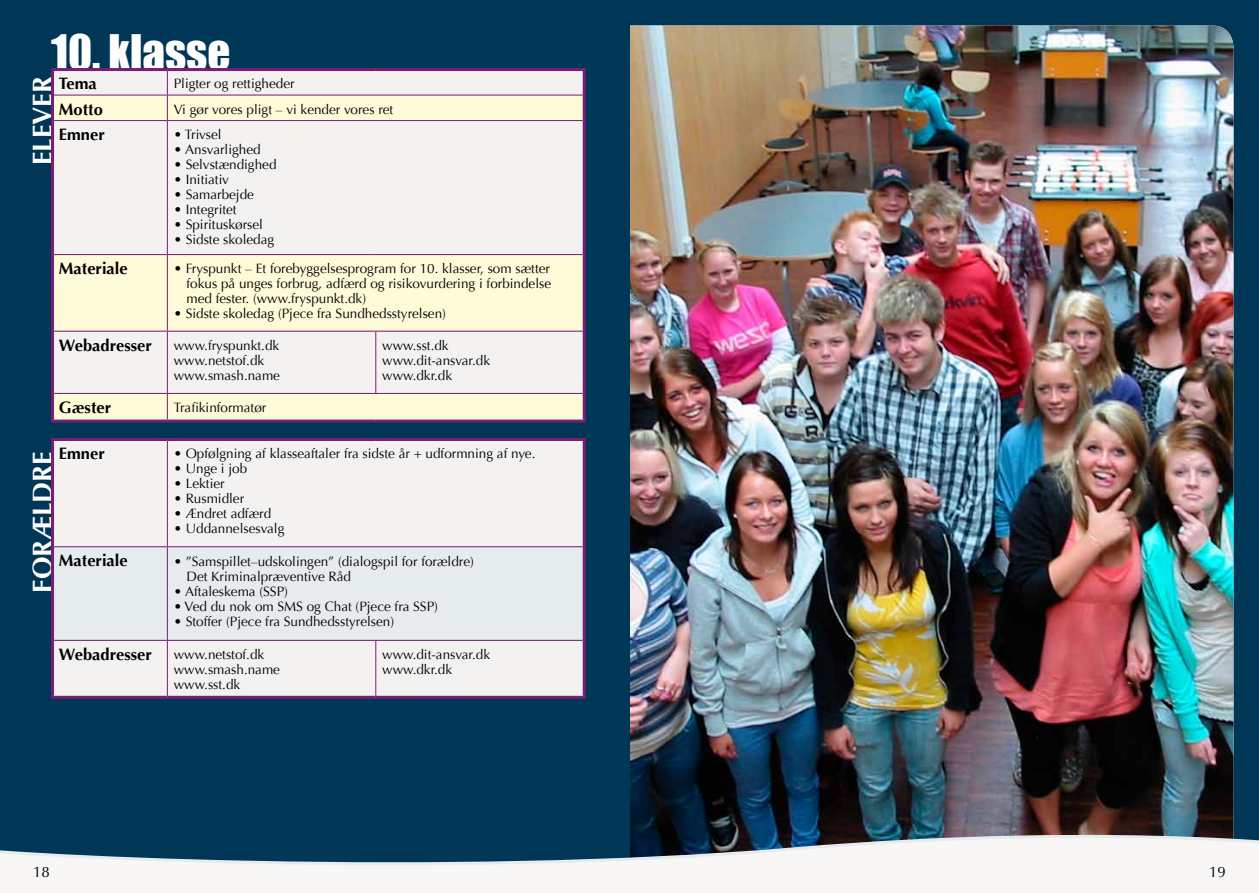
<style>
.page{position:relative;width:1259px;height:893px;background:#fff}
.page>*{position:absolute;margin:0;border:0;box-sizing:border-box;transform-origin:0 0}
.t1{font:45px "Impact";color:#fff}
.t2{font:700 27px "Optima";color:#fff}
.t3{font:700 16.5px "Optima";color:#000}
.t4{font:15px "Optima";color:#000}
.t5{font:13.5px/15px "Optima";color:#000}
</style>
<div class="page">
<div style="left:629px;top:0;width:630px;height:893px;background:#003656"></div>
<img style="left:630px;top:26px;width:603px;height:794px">
<div style="left:0;top:0;width:629px;height:893px;background:#003656"></div>
<div style="left:54px;top:441px;width:529px;height:255px;background:#f4f2f1"></div>
<div style="left:54px;top:547px;width:529px;height:93px;background:#e6ebee"></div>
<hr style="left:51px;top:438px;width:116px;height:3px;background:#791e75">
<hr style="left:51px;top:441px;width:3px;height:106px;background:#791e75">
<hr style="left:167px;top:438px;width:209px;height:3px;background:#791e75">
<hr style="left:376px;top:438px;width:210px;height:3px;background:#791e75">
<hr style="left:583px;top:441px;width:3px;height:106px;background:#791e75">
<hr style="left:51px;top:547px;width:3px;height:93px;background:#791e75">
<hr style="left:583px;top:547px;width:3px;height:93px;background:#791e75">
<hr style="left:51px;top:640px;width:3px;height:56px;background:#791e75">
<hr style="left:583px;top:640px;width:3px;height:56px;background:#791e75">
<hr style="left:51px;top:696px;width:116px;height:3px;background:#791e75">
<hr style="left:167px;top:696px;width:209px;height:3px;background:#791e75">
<hr style="left:376px;top:696px;width:210px;height:3px;background:#791e75">
<hr style="left:167px;top:441px;width:1px;height:105px;background:#791e75">
<hr style="left:54px;top:546px;width:113px;height:1px;background:#791e75">
<hr style="left:167px;top:546px;width:209px;height:1px;background:#791e75">
<hr style="left:167px;top:547px;width:1px;height:93px;background:#791e75">
<hr style="left:376px;top:546px;width:207px;height:1px;background:#791e75">
<hr style="left:54px;top:640px;width:113px;height:1px;background:#791e75">
<hr style="left:167px;top:640px;width:209px;height:1px;background:#791e75">
<hr style="left:167px;top:641px;width:1px;height:55px;background:#791e75">
<hr style="left:376px;top:640px;width:207px;height:1px;background:#791e75">
<hr style="left:375px;top:641px;width:1px;height:55px;background:#791e75">
<svg style="left:54px;top:71px;width:529px;height:24px;background:#f1edee"></svg>
<svg style="left:54px;top:96px;width:529px;height:324px;background:#f7f4e7"></svg>
<hr style="left:51px;top:68px;width:116px;height:3px;background:#791e75">
<hr style="left:51px;top:71px;width:3px;height:24px;background:#791e75">
<hr style="left:167px;top:68px;width:209px;height:3px;background:#791e75">
<hr style="left:376px;top:68px;width:210px;height:3px;background:#791e75">
<hr style="left:583px;top:71px;width:3px;height:24px;background:#791e75">
<hr style="left:51px;top:95px;width:3px;height:26px;background:#791e75">
<hr style="left:583px;top:95px;width:3px;height:26px;background:#791e75">
<hr style="left:51px;top:121px;width:3px;height:134px;background:#791e75">
<hr style="left:583px;top:121px;width:3px;height:134px;background:#791e75">
<hr style="left:51px;top:255px;width:3px;height:76px;background:#791e75">
<hr style="left:583px;top:255px;width:3px;height:76px;background:#791e75">
<hr style="left:54px;top:95px;width:113px;height:1px;background:#791e75">
<hr style="left:167px;top:95px;width:209px;height:1px;background:#791e75">
<svg style="left:167px;top:71px;width:1px;height:49px"></svg>
<hr style="left:376px;top:95px;width:207px;height:1px;background:#791e75">
<hr style="left:54px;top:120px;width:113px;height:1px;background:#791e75">
<hr style="left:167px;top:120px;width:209px;height:1px;background:#791e75">
<hr style="left:167px;top:121px;width:1px;height:133px;background:#791e75">
<hr style="left:376px;top:120px;width:207px;height:1px;background:#791e75">
<hr style="left:54px;top:254px;width:113px;height:1px;background:#791e75">
<hr style="left:167px;top:254px;width:209px;height:1px;background:#791e75">
<hr style="left:167px;top:255px;width:1px;height:76px;background:#791e75">
<hr style="left:376px;top:254px;width:207px;height:1px;background:#791e75">
<hr style="left:54px;top:331px;width:113px;height:1px;background:#791e75">
<hr style="left:167px;top:331px;width:209px;height:1px;background:#791e75">
<hr style="left:167px;top:331px;width:1px;height:62px;background:#791e75">
<hr style="left:376px;top:331px;width:207px;height:1px;background:#791e75">
<hr style="left:54px;top:393px;width:113px;height:1px;background:#791e75">
<hr style="left:167px;top:393px;width:209px;height:1px;background:#791e75">
<svg style="left:167px;top:394px;width:1px;height:26px"></svg>
<hr style="left:376px;top:393px;width:207px;height:1px;background:#791e75">
<hr style="left:51px;top:331px;width:3px;height:62px;background:#791e75">
<hr style="left:583px;top:331px;width:3px;height:62px;background:#791e75">
<hr style="left:51px;top:393px;width:3px;height:27px;background:#791e75">
<hr style="left:583px;top:393px;width:3px;height:27px;background:#791e75">
<hr style="left:51px;top:420px;width:116px;height:3px;background:#791e75">
<hr style="left:167px;top:420px;width:209px;height:3px;background:#791e75">
<hr style="left:376px;top:420px;width:210px;height:3px;background:#791e75">
<hr style="left:375px;top:331px;width:1px;height:62px;background:#791e75">
<svg style="left:0;top:820px;width:1259px;height:73px"></svg>
<h1 class="t1" style="left:51px;top:24px;width:181px">10. klasse</h1>
<h2 class="t2" style="left:27px;top:165px;width:90px;rotate:-90deg">Elever</h2>
<p class="t3" style="left:59px;top:74px;width:39px">Tema</p>
<p class="t5" style="left:174px;top:76px;width:122px">Pligter og rettigheder</p>
<p class="t3" style="left:59px;top:99px;width:46px">Motto</p>
<p class="t5" style="left:174px;top:102px;width:221px">Vi gør vores pligt – vi kender vores ret</p>
<p class="t3" style="left:59px;top:125px;width:47px">Emner</p>
<p class="t5" style="left:174px;top:127px;width:49px">• Trivsel</p>
<p class="t5" style="left:174px;top:142px;width:88px">• Ansvarlighed</p>
<p class="t5" style="left:174px;top:157px;width:104px">• Selvstændighed</p>
<p class="t5" style="left:174px;top:172px;width:57px">• Initiativ</p>
<p class="t5" style="left:174px;top:187px;width:82px">• Samarbejde</p>
<p class="t5" style="left:174px;top:202px;width:64px">• Integritet</p>
<p class="t5" style="left:174px;top:217px;width:91px">• Spirituskørsel</p>
<p class="t5" style="left:174px;top:232px;width:102px">• Sidste skoledag</p>
<p class="t3" style="left:59px;top:259px;width:70px">Materiale</p>
<p class="t5" style="left:186px;top:261px;width:366px;text-align:justify;text-indent:-13px">• Fryspunkt – Et forebyggelsesprogram for 10. klasser, som sætter fokus på unges forbrug, adfærd og risikovurdering i forbindelse med fester. (www.fryspunkt.dk)</p>
<p class="t5" style="left:174px;top:306px;width:274px">• Sidste skoledag (Pjece fra Sundhedsstyrelsen)</p>
<p class="t3" style="left:59px;top:335px;width:94px">Webadresser</p>
<p class="t5" style="left:174px;top:338px;width:108px">www.fryspunkt.dk www.netstof.dk www.smash.name</p>
<p class="t5" style="left:382px;top:338px;width:109px">www.sst.dk www.dit-ansvar.dk www.dkr.dk</p>
<p class="t3" style="left:59px;top:398px;width:54px">Gæster</p>
<p class="t5" style="left:174px;top:400px;width:94px">Trafikinformatør</p>
<h2 class="t2" style="left:27px;top:593px;width:139px;rotate:-90deg">Forældre</h2>
<p class="t3" style="left:59px;top:444px;width:47px">Emner</p>
<p class="t5" style="left:174px;top:446px;width:363px">• Opfølgning af klasseaftaler fra sidste år + udformning af nye.</p>
<p class="t5" style="left:174px;top:461px;width:75px">• Unge i job</p>
<p class="t5" style="left:174px;top:476px;width:52px">• Lektier</p>
<p class="t5" style="left:174px;top:491px;width:72px">• Rusmidler</p>
<p class="t5" style="left:174px;top:506px;width:99px">• Ændret adfærd</p>
<p class="t5" style="left:174px;top:521px;width:112px">• Uddannelsesvalg</p>
<p class="t3" style="left:59px;top:551px;width:70px">Materiale</p>
<p class="t5" style="left:186px;top:554px;width:289px;text-indent:-13px">• ”Samspillet–udskolingen” (dialogspil for forældre)<br>Det Kriminalpræventive Råd</p>
<p class="t5" style="left:174px;top:584px;width:116px">• Aftaleskema (SSP)</p>
<p class="t5" style="left:174px;top:599px;width:266px">• Ved du nok om SMS og Chat (Pjece fra SSP)</p>
<p class="t5" style="left:174px;top:614px;width:222px">• Stoffer (Pjece fra Sundhedsstyrelsen)</p>
<p class="t3" style="left:59px;top:645px;width:94px">Webadresser</p>
<p class="t5" style="left:174px;top:647px;width:108px">www.netstof.dk www.smash.name www.sst.dk</p>
<p class="t5" style="left:382px;top:647px;width:109px">www.dit-ansvar.dk www.dkr.dk</p>
<p class="t4" style="left:33px;top:863px;width:18px">18</p>
<p class="t4" style="left:1209px;top:863px;width:18px">19</p>
</div>
